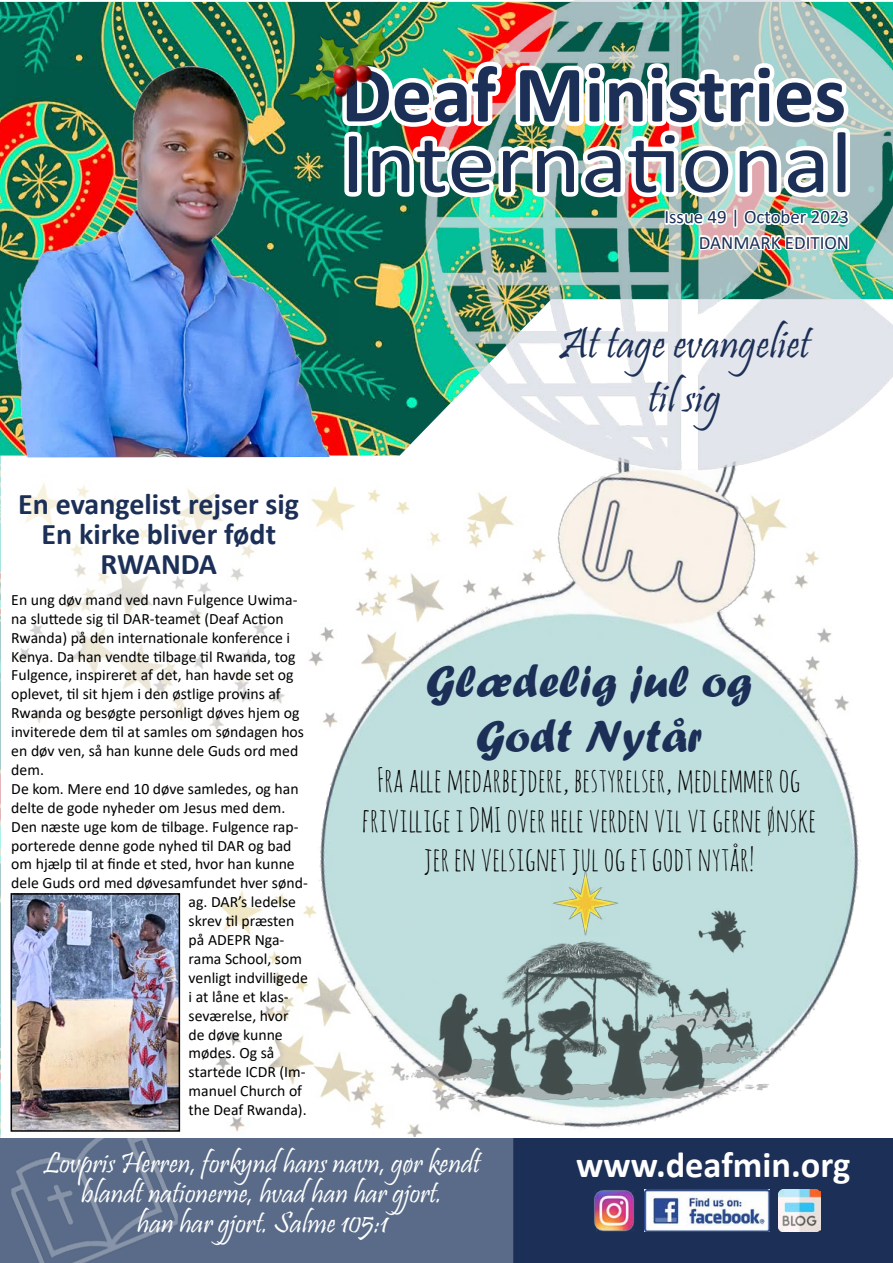
<style>
.page{position:relative;width:893px;height:1263px;background:#fff}
.page>*{position:absolute;margin:0;border:0;box-sizing:border-box;transform-origin:0 0}
.t1{font:87.75px "Calibri";color:#1c2f57;scale:1.11 1}
.t2{font:700 81px "Calibri";color:#1c2f57}
.t3{font:46.5px/55.8px "Forte";color:#1c2f57;text-align:center}
.t4{font:45px/54px "Pristina";color:#1c2f57;text-align:center}
.t5{font:700 36.45px "Calibri";color:#fff}
.t6{font:33px/39.6px "Amatic SC";color:#000;text-align:center}
.t7{font:30px/30px "Pristina";color:#fff;text-align:center}
.t8{font:700 30px/30px "Calibri";color:#1c2f57;text-align:center}
.t9{font:18.9px/25.2px "Calibri";color:#1c2f57;text-align:right}
.t10{font:15.75px "Calibri";color:#000}
</style>
<div class="page">
<img style="left:0;top:2px;width:861px;height:1136px">
<img style="left:401px;top:0;width:492px;height:491px">
<img style="left:16px;top:66px;width:322px;height:391px">
<div style="left:0;top:1138px;width:893px;height:125px;background:#596b88"></div>
<div style="left:513px;top:1138px;width:380px;height:125px;background:#1c2f57"></div>
<img style="left:644px;top:1190px;width:125px;height:41px">
<img style="left:593px;top:1190px;width:42px;height:41px">
<img style="left:11px;top:1138px;width:167px;height:125px">
<img style="left:779px;top:1190px;width:41px;height:41px">
<div style="left:576px;top:1151px;width:274px;height:33px;background:#1c2f57"></div>
<img style="left:397px;top:885px;width:383px;height:217px">
<img style="left:552px;top:870px;width:67px;height:67px">
<img style="left:334px;top:54px;width:524px;height:212px">
<img style="left:268px;top:0;width:141px;height:125px">
<img style="left:14px;top:896px;width:163px;height:233px">
<div style="left:11px;top:893px;width:169px;height:239px;border:2px solid #000"></div>
<h2 class="t2" style="left:341px;top:37px;width:506px">Deaf Ministries</h2>
<h1 class="t1" style="left:341px;top:102px;width:463px">International</h1>
<p class="t9" style="left:664px;top:204px;width:186px">Issue 49 | October 2023<br>DANMARK EDITION</p>
<h3 class="t8" style="left:18px;top:489px;width:282px">En evangelist rejser sig<br>En kirke bliver født<br>RWANDA</h3>
<p class="t10" style="left:11px;top:589px;width:288px">En ung døv mand ved navn Fulgence Uwima-</p>
<p class="t10" style="left:11px;top:608px;width:274px">na sluttede sig til DAR-teamet (Deaf Action</p>
<p class="t10" style="left:11px;top:626px;width:280px">Rwanda) på den internationale konference i</p>
<p class="t10" style="left:11px;top:645px;width:286px">Kenya. Da han vendte tilbage til Rwanda, tog</p>
<p class="t10" style="left:11px;top:664px;width:284px">Fulgence, inspireret af det, han havde set og</p>
<p class="t10" style="left:11px;top:683px;width:271px">oplevet, til sit hjem i den østlige provins af</p>
<p class="t10" style="left:11px;top:702px;width:290px">Rwanda og besøgte personligt døves hjem og</p>
<p class="t10" style="left:11px;top:721px;width:294px">inviterede dem til at samles om søndagen hos</p>
<p class="t10" style="left:11px;top:740px;width:288px">en døv ven, så han kunne dele Guds ord med</p>
<p class="t10" style="left:11px;top:759px;width:34px">dem.</p>
<p class="t10" style="left:11px;top:778px;width:289px">De kom. Mere end 10 døve samledes, og han</p>
<p class="t10" style="left:11px;top:797px;width:275px">delte de gode nyheder om Jesus med dem.</p>
<p class="t10" style="left:11px;top:815px;width:289px">Den næste uge kom de tilbage. Fulgence rap-</p>
<p class="t10" style="left:11px;top:834px;width:282px">porterede denne gode nyhed til DAR og bad</p>
<p class="t10" style="left:11px;top:853px;width:285px">om hjælp til at finde et sted, hvor han kunne</p>
<p class="t10" style="left:11px;top:872px;width:298px">dele Guds ord med døvesamfundet hver sønd-</p>
<p class="t10" style="left:189px;top:891px;width:109px">ag. DAR’s ledelse</p>
<p class="t10" style="left:189px;top:910px;width:107px">skrev til præsten</p>
<p class="t10" style="left:189px;top:929px;width:97px">på ADEPR Nga-</p>
<p class="t10" style="left:189px;top:948px;width:115px">rama School, som</p>
<p class="t10" style="left:189px;top:967px;width:121px">venligt indvilligede</p>
<p class="t10" style="left:189px;top:986px;width:102px">i at låne et klas-</p>
<p class="t10" style="left:189px;top:1004px;width:101px">seværelse, hvor</p>
<p class="t10" style="left:189px;top:1023px;width:96px">de døve kunne</p>
<p class="t10" style="left:189px;top:1042px;width:87px">mødes. Og så</p>
<p class="t10" style="left:189px;top:1061px;width:119px">startede ICDR (Im-</p>
<p class="t10" style="left:189px;top:1080px;width:115px">manuel Church of</p>
<p class="t10" style="left:189px;top:1099px;width:120px">the Deaf Rwanda).</p>
<h3 class="t4" style="left:559px;top:320px;width:252px">At tage evangeliet til sig</h3>
<h3 class="t3" style="left:426px;top:652px;width:328px">Glædelig jul og<br>Godt Nytår</h3>
<h3 class="t6" style="left:362px;top:759px;width:456px">Fra alle medarbejdere, bestyrelser, medlemmer og frivillige i DMI over hele verden vil vi gerne ønske jer en velsignet jul og et godt nytår!</h3>
<h3 class="t7" style="left:43px;top:1150px;width:438px">Lovpris Herren, forkynd hans navn, gør kendt blandt nationerne, hvad han har gjort.<br>han har gjort. Salme 105:1</h3>
<h3 class="t5" style="left:576px;top:1139px;width:276px">www.deafmin.org</h3>
</div>
